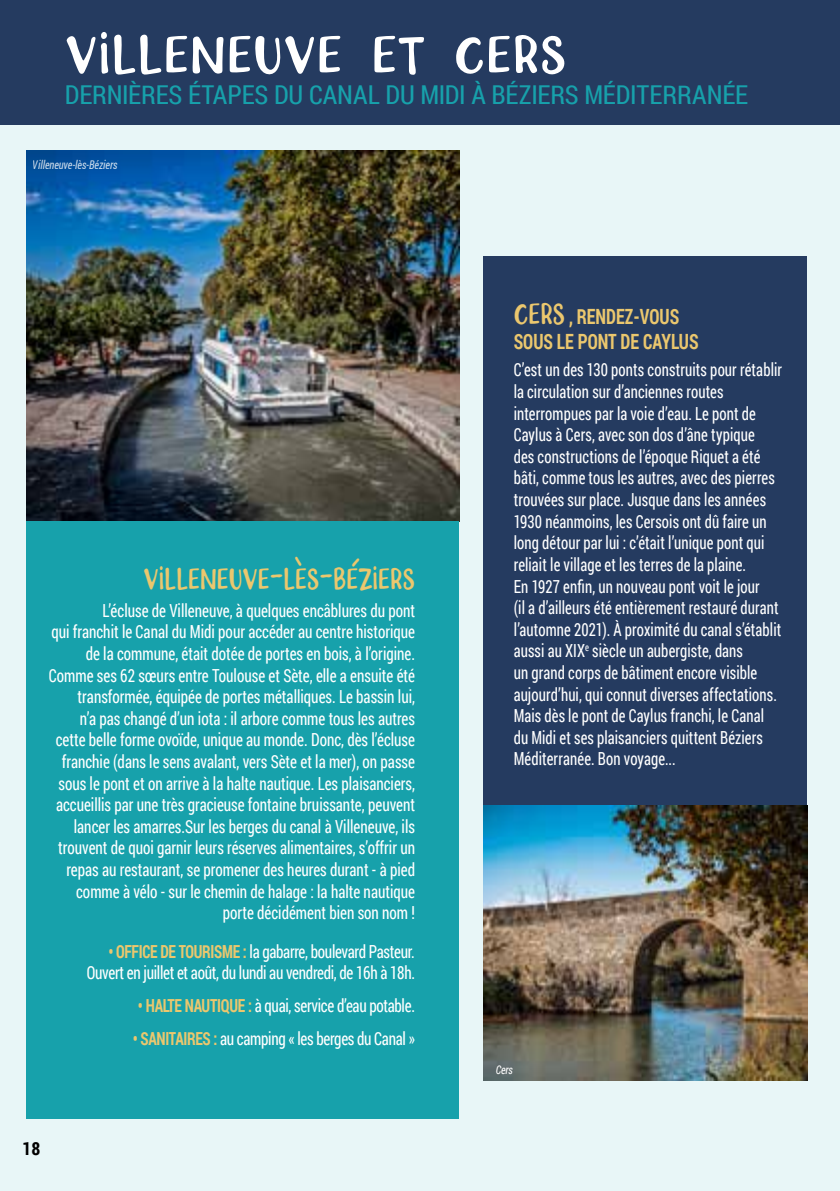
<style>
.page{position:relative;width:840px;height:1191px;background:#fff}
.page>*{position:absolute;margin:0;border:0;box-sizing:border-box;transform-origin:0 0}
.t1{font:50px "RWA Honeydew";letter-spacing:.02em;color:#fff}
.t2{font:28px "RWA Honeydew";color:#ebc76e;scale:.84 1}
.t3{font:26px "Roboto Condensed";letter-spacing:-.005em;color:#17a1ab}
.t4{font:700 21px/25.2px "Roboto Condensed";color:#ebc76e;scale:.84 1}
.t5{font:18px/21.6px "Roboto Condensed";color:#fff;text-align:right;scale:.84 1}
.t6{font:18px/21.6px "Roboto Condensed";color:#fff;scale:.82 1}
.t7{font:18px/21.6px "Roboto Condensed";letter-spacing:-.02em;color:#fff;text-align:right;scale:.84 1}
.t8{font:700 18px "Roboto Condensed";color:#000}
.t9{font:italic 12px "Roboto Condensed";color:#fff;scale:.85 1}
.s1{font-weight:700;color:#ebc76e}
.s2{font-family:"RWA Honeydew";font-weight:400;font-size:28px}
</style>
<div class="page">
<div style="left:0;top:121px;width:839px;height:1070px;background:#e8f6f7"></div>
<div style="left:483px;top:256px;width:323px;height:567px;background:#253b60"></div>
<img style="left:27px;top:150px;width:432px;height:372px">
<div style="left:27px;top:522px;width:432px;height:597px;background:#17a1ab"></div>
<div style="left:0;top:0;width:839px;height:125px;background:#253b60"></div>
<img style="left:483px;top:805px;width:323px;height:275px">
<h1 class="t1" style="left:65px;top:26px;width:502px">VILLENEUVE ET CERS</h1>
<h3 class="t3" style="left:65px;top:77px;width:684px">DERNIÈRES ÉTAPES DU CANAL DU MIDI À BÉZIERS MÉDITERRANÉE</h3>
<p class="t9" style="left:33px;top:156px;width:101px">Villeneuve-lès-Béziers</p>
<h2 class="t2" style="left:143px;top:563px;width:324px">VILLENEUVE-LÈS-BÉZIERS</h2>
<p class="t5" style="left:49px;top:599px;width:437px">L’écluse de Villeneuve, à quelques encâblures du pont<br>qui franchit le Canal du Midi pour accéder au centre historique de la commune, était dotée de portes en bois, à l’origine.<br>Comme ses 62 sœurs entre Toulouse et Sète, elle a ensuite été transformée, équipée de portes métalliques. Le bassin lui,<br>n’a pas changé d’un iota : il arbore comme tous les autres cette belle forme ovoïde, unique au monde. Donc, dès l’écluse franchie (dans le sens avalant, vers Sète et la mer), on passe sous le pont et on arrive à la halte nautique. Les plaisanciers, accueillis par une très gracieuse fontaine bruissante, peuvent lancer les amarres.Sur les berges du canal à Villeneuve, ils trouvent de quoi garnir leurs réserves alimentaires, s’offrir un repas au restaurant, se promener des heures durant - à pied comme à vélo - sur le chemin de halage : la halte nautique porte décidément bien son nom !</p>
<p class="t7" style="left:87px;top:940px;width:392px"><span class="s1">• OFFICE DE TOURISME :</span> la gabarre, boulevard Pasteur.<br>Ouvert en juillet et août, du lundi au vendredi, de 16h à 18h.</p>
<p class="t7" style="left:138px;top:994px;width:331px"><span class="s1">• HALTE NAUTIQUE :</span> à quai, service d’eau potable.</p>
<p class="t7" style="left:133px;top:1027px;width:337px"><span class="s1">• SANITAIRES :</span> au camping « les berges du Canal »</p>
<p class="t8" style="left:23px;top:1135px;width:19px">18</p>
<p class="t4" style="left:513px;top:303px;width:221px"><span class="s2">CERS</span> , RENDEZ-VOUS<br>SOUS LE PONT DE CAYLUS</p>
<p class="t6" style="left:513px;top:358px;width:328px">C’est un des 130 ponts construits pour rétablir la circulation sur d’anciennes routes interrompues par la voie d’eau. Le pont de Caylus à Cers, avec son dos d’âne typique<br>des constructions de l’époque Riquet a été bâti, comme tous les autres, avec des pierres trouvées sur place. Jusque dans les années 1930 néanmoins, les Cersois ont dû faire un long détour par lui : c’était l’unique pont qui reliait le village et les terres de la plaine.<br>En 1927 enfin, un nouveau pont voit le jour<br>(il a d’ailleurs été entièrement restauré durant l’automne 2021). À proximité du canal s’établit aussi au XIX<sup>e</sup> siècle un aubergiste, dans<br>un grand corps de bâtiment encore visible aujourd’hui, qui connut diverses affectations.<br>Mais dès le pont de Caylus franchi, le Canal du Midi et ses plaisanciers quittent Béziers Méditerranée. Bon voyage...</p>
<p class="t9" style="left:495px;top:1061px;width:22px">Cers</p>
</div>
